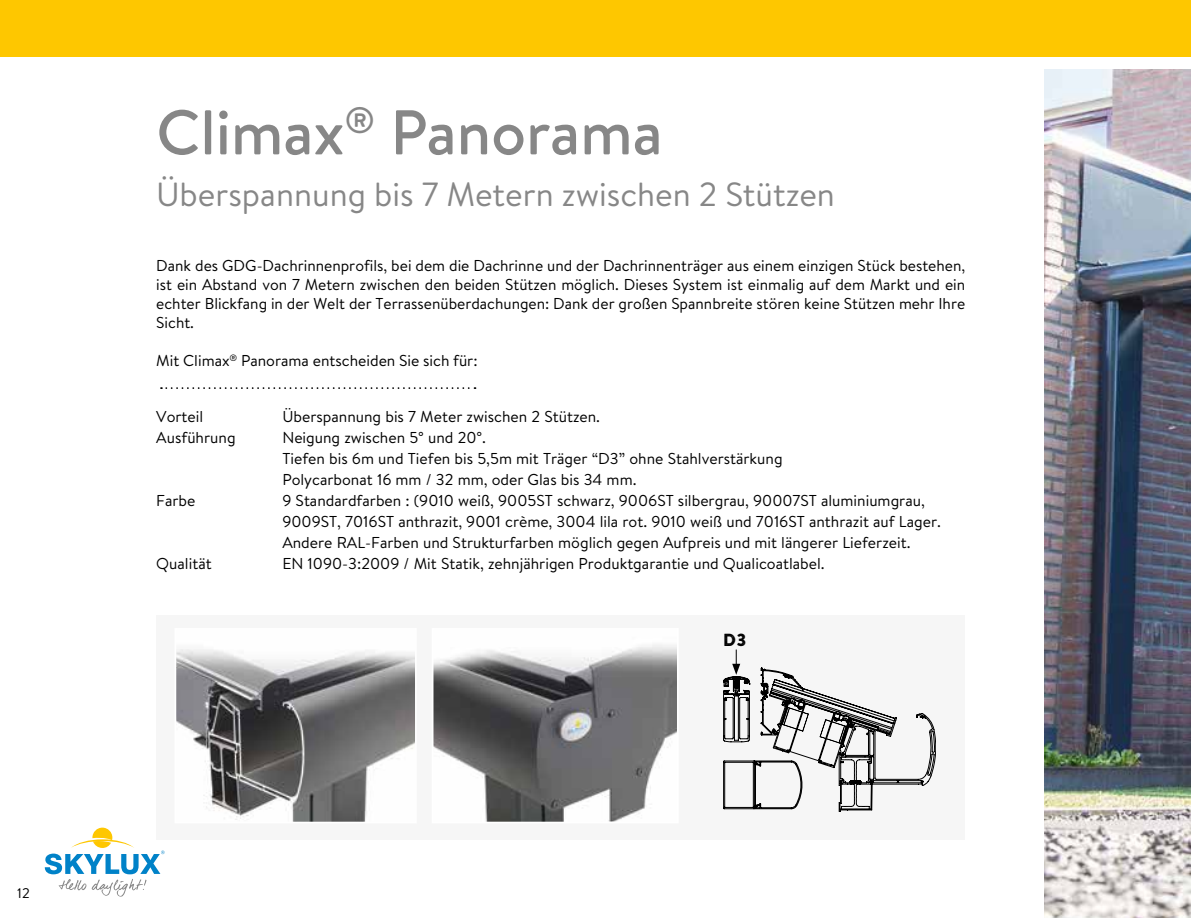
<style>
.page{position:relative;width:1191px;height:918px;background:#fff}
.page>*{position:absolute;margin:0;border:0;box-sizing:border-box;transform-origin:0 0}
.t1{font:500 63px "Brandon Text";color:#878787}
.t2{font:33.43px "Brandon Text";color:#878787}
.t3{font:17.5px "Brandon Printed One";color:#000}
.t4{font:15.75px/21px "Brandon Text";color:#000}
.t5{font:14px "Brandon Text";color:#000}
</style>
<div class="page">
<div style="left:0;top:0;width:1191px;height:57px;background:#fec700"></div>
<svg style="left:45px;top:827px;width:119px;height:70px"></svg>
<img style="left:1044px;top:70px;width:147px;height:848px">
<div style="left:156px;top:615px;width:809px;height:224px;background:#f6f6f6"></div>
<img style="left:177px;top:651px;width:237px;height:169px">
<div style="left:174px;top:628px;width:243px;height:195px;border:2px solid #fff"></div>
<img style="left:435px;top:648px;width:240px;height:172px">
<div style="left:432px;top:628px;width:246px;height:195px;border:2px solid #fff"></div>
<svg style="left:161px;top:387px;width:314px;height:2px"></svg>
<svg style="left:723px;top:649px;width:212px;height:162px"></svg>
<p class="t5" style="left:17px;top:883px;width:14px">12</p>
<h1 class="t1" style="left:156px;top:89px;width:508px">Climax<sup>®</sup> Panorama</h1>
<h2 class="t2" style="left:156px;top:171px;width:680px">Überspannung bis 7 Metern zwischen 2 Stützen</h2>
<p class="t4" style="left:156px;top:256px;width:810px;line-height:18.9px;text-align:justify">Dank des GDG-Dachrinnenprofils, bei dem die Dachrinne und der Dachrinnenträger aus einem einzigen Stück bestehen, ist ein Abstand von 7 Metern zwischen den beiden Stützen möglich. Dieses System ist einmalig auf dem Markt und ein echter Blickfang in der Welt der Terrassenüberdachungen: Dank der großen Spannbreite stören keine Stützen mehr Ihre Sicht.</p>
<p class="t4" style="left:156px;top:350px;width:323px">Mit Climax<sup>®</sup> Panorama entscheiden Sie sich für:</p>
<p class="t4" style="left:156px;top:406px;width:48px">Vorteil</p>
<p class="t4" style="left:282px;top:406px;width:319px">Überspannung bis 7 Meter zwischen 2 Stützen.</p>
<p class="t4" style="left:156px;top:427px;width:81px">Ausführung</p>
<p class="t4" style="left:282px;top:427px;width:502px">Neigung zwischen 5° und 20°.<br>Tiefen bis 6m und Tiefen bis 5,5m mit Träger “D3” ohne Stahlverstärkung<br>Polycarbonat 16 mm / 32 mm, oder Glas bis 34 mm.</p>
<p class="t4" style="left:156px;top:490px;width:41px">Farbe</p>
<p class="t4" style="left:282px;top:490px;width:660px">9 Standardfarben : (9010 weiß, 9005ST schwarz, 9006ST silbergrau, 90007ST aluminiumgrau,<br>9009ST, 7016ST anthrazit, 9001 crème, 3004 lila rot. 9010 weiß und 7016ST anthrazit auf Lager.<br>Andere RAL-Farben und Strukturfarben möglich gegen Aufpreis und mit längerer Lieferzeit.</p>
<p class="t4" style="left:156px;top:553px;width:57px">Qualität</p>
<p class="t4" style="left:282px;top:553px;width:544px">EN 1090-3:2009 / Mit Statik, zehnjährigen Produktgarantie und Qualicoatlabel.</p>
<p class="t3" style="left:723px;top:629px;width:25px">D3</p>
</div>
